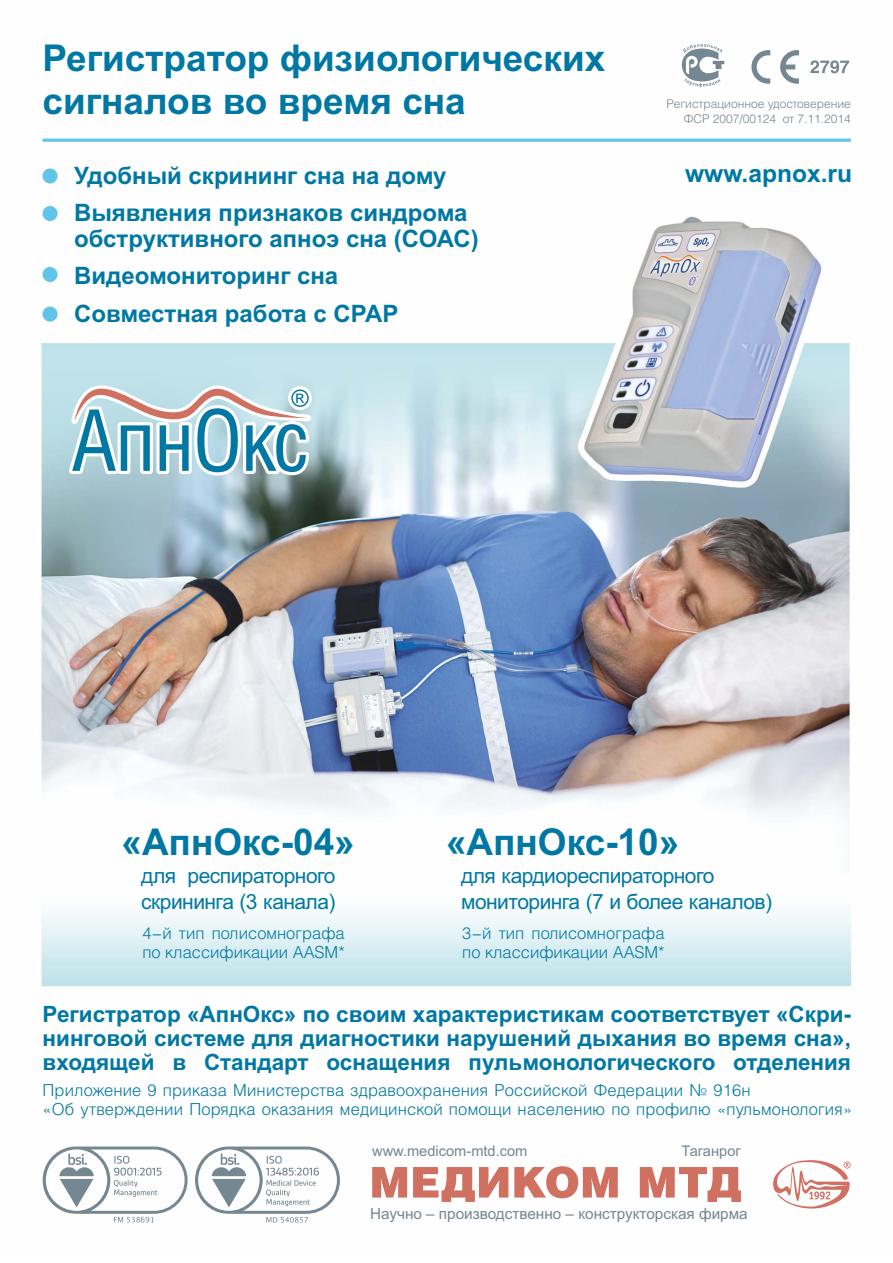
<style>
.page{position:relative;width:893px;height:1263px;background:#fff}
.page>*{position:absolute;margin:0;border:0;box-sizing:border-box;transform-origin:0 0}
.t1{font:700 36.9px/43.3px "Arial";color:#0078a3}
.t2{font:700 24.6px "Arial";color:#0078a3}
.t3{font:700 24px/37.5px "Arial";color:#0078a3}
.t4{font:700 22.5px/23.9px "Arial";color:#0078a3;text-align:justify}
.t5{font:21px/25.8px "Arial";letter-spacing:-.025em;color:#0078a3}
.t6{font:300 16.5px/18.9px "Helios";letter-spacing:.01em;color:#0078a3}
.t7{font:15.3px "Arial";color:#758791}
.t8{font:14.7px "Arial";color:#758791}
.t9{font:300 12px/14.4px "Helios";color:#758791;text-align:right}
</style>
<div class="page">
<img style="left:41px;top:61px;width:811px;height:1162px">
<svg style="left:372px;top:1166px;width:369px;height:36px"></svg>
<svg style="left:773px;top:1160px;width:78px;height:48px"></svg>
<svg style="left:195px;top:1146px;width:145px;height:76px"></svg>
<svg style="left:43px;top:1146px;width:145px;height:76px"></svg>
<hr style="left:43px;top:139px;width:808px;height:3px;background:#61c4e8">
<svg style="left:682px;top:44px;width:42px;height:43px"></svg>
<svg style="left:751px;top:50px;width:98px;height:34px"></svg>
<svg style="left:60px;top:380px;width:419px;height:100px;background:#b5d1db"></svg>
<div style="left:43px;top:168px;width:15px;height:15px;background:#61c4e8;border-radius:50%"></div>
<div style="left:43px;top:206px;width:15px;height:15px;background:#61c4e8;border-radius:50%"></div>
<div style="left:43px;top:267px;width:15px;height:15px;background:#61c4e8;border-radius:50%"></div>
<div style="left:43px;top:307px;width:15px;height:15px;background:#61c4e8;border-radius:50%"></div>
<h1 class="t1" style="left:43px;top:40px;width:564px">Регистратор физиологических сигналов во время сна</h1>
<h3 class="t3" style="left:74px;top:159px;width:395px">Удобный скрининг сна на дому<br>Выявления признаков синдрома</h3>
<h3 class="t3" style="left:74px;top:222px;width:406px">обструктивного апноэ сна (СОАС)<br>Видеомониторинг сна<br>Совместная работа с CPAP</h3>
<p class="t9" style="left:666px;top:98px;width:186px">Регистрационное удостоверение<br>ФСР 2007/00124 от 7.11.2014</p>
<h2 class="t2" style="left:685px;top:164px;width:169px">www.apnox.ru</h2>
<h1 class="t1" style="left:122px;top:824px;width:235px">«АпнОкс-04»</h1>
<h1 class="t1" style="left:446px;top:824px;width:235px">«АпнОкс-10»</h1>
<p class="t5" style="left:141px;top:865px;width:196px">для респираторного скрининга (3 канала)</p>
<p class="t5" style="left:461px;top:865px;width:312px">для кардиореспираторного мониторинга (7 и более каналов)</p>
<p class="t6" style="left:142px;top:925px;width:204px">4-й тип полисомнографа по классификации AASM*</p>
<p class="t6" style="left:462px;top:925px;width:204px">3-й тип полисомнографа по классификации AASM*</p>
<h3 class="t4" style="left:43px;top:1005px;width:810px">Регистратор «АпнОкс» по своим характеристикам соответствует «Скри&shy;нинговой системе для диагностики нарушений дыхания во время сна», входящей в Стандарт оснащения пульмонологического отделения</h3>
<p class="t6" style="left:43px;top:1082px;width:811px">Приложение 9 приказа Министерства здравоохранения Российской Федерации № 916н<br>«Об утверждении Порядка оказания медицинской помощи населению по профилю «пульмонология»</p>
<p class="t8" style="left:372px;top:1145px;width:157px">www.medicom-mtd.com</p>
<p class="t8" style="left:681px;top:1145px;width:61px">Таганрог</p>
<p class="t7" style="left:370px;top:1208px;width:379px">Научно – производственно – конструкторская фирма</p>
</div>
